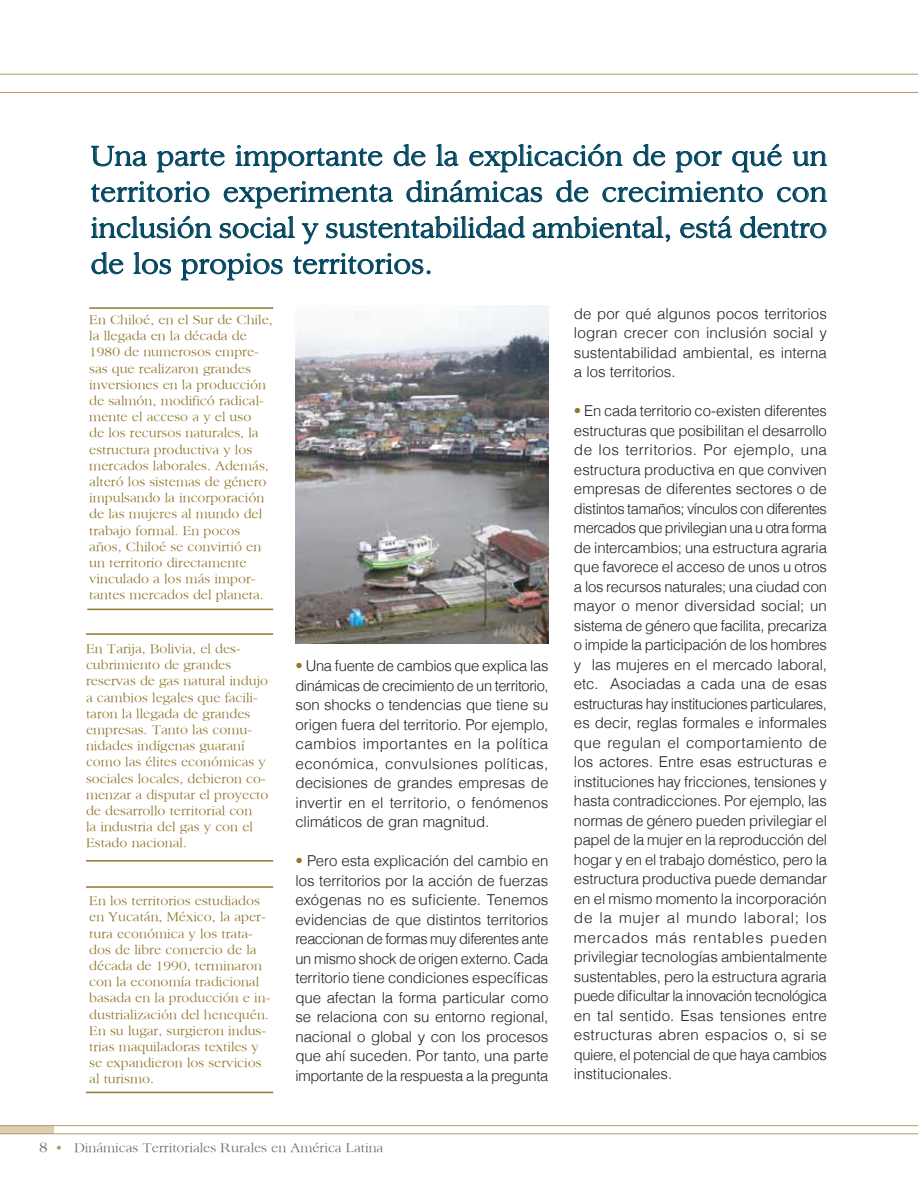
<style>
.page{position:relative;width:918px;height:1188px;background:#fff}
.page>*{position:absolute;margin:0;border:0;box-sizing:border-box;transform-origin:0 0}
.t1{font:30px/36px "Sanford";letter-spacing:-.005em;color:#014660;text-align:justify}
.t2{font:300 15px/19.5px "Helvetica";letter-spacing:-.005em;color:#231f20;text-align:justify}
.t3{font:13.5px/16.2px "Sanford";color:#93772f}
.t4{font:13.5px "Sanford";color:#6c6d70}
.s1{color:#93772f}
.s2{font-size:15px}
.s3{color:#b39962}
</style>
<div class="page">
<div style="left:0;top:1126px;width:54px;height:8px;background:#dccfb1"></div>
<hr style="left:0;top:1125px;width:918px;height:1px;background:#b39962">
<hr style="left:0;top:74px;width:918px;height:1px;background:#b39962">
<hr style="left:0;top:92px;width:918px;height:1px;background:#b39962">
<hr style="left:0;top:1134px;width:918px;height:1px;background:#b39962">
<svg style="left:91px;top:144px;width:736px;height:137px"></svg>
<img style="left:295px;top:306px;width:253px;height:338px">
<hr style="left:87px;top:609px;width:186px;height:1px;background:#93772f">
<hr style="left:89px;top:307px;width:184px;height:2px;background:#93772f">
<hr style="left:86px;top:633px;width:187px;height:2px;background:#93772f">
<hr style="left:86px;top:860px;width:187px;height:2px;background:#93772f">
<hr style="left:86px;top:886px;width:187px;height:2px;background:#93772f">
<hr style="left:86px;top:1092px;width:187px;height:1px;background:#93772f">
<h1 class="t1" style="left:91px;top:137px;width:738px">Una parte importante de la explicación de por qué un territorio experimenta dinámicas de crecimiento con inclusión social y sustentabilidad ambiental, está dentro de los propios territorios.</h1>
<p class="t3" style="left:89px;top:311px;width:185px">En Chiloé, en el Sur de Chile, la llegada en la década de<br>1980 de numerosos empre&shy;sas que realizaron grandes inversiones en la producción de salmón, modificó radical&shy;mente el acceso a y el uso<br>de los recursos naturales, la estructura productiva y los mercados laborales. Además, alteró los sistemas de género impulsando la incorporación de las mujeres al mundo del trabajo formal. En pocos años, Chiloé se convirtió en un territorio directamente vinculado a los más impor&shy;tantes mercados del planeta.</p>
<p class="t3" style="left:86px;top:640px;width:184px">En Tarija, Bolivia, el des&shy;cubrimiento de grandes reservas de gas natural indujo a cambios legales que facili&shy;taron la llegada de grandes empresas. Tanto las comu&shy;nidades indígenas guaraní como las élites económicas y sociales locales, debieron co&shy;menzar a disputar el proyecto de desarrollo territorial con<br>la industria del gas y con el<br>Estado nacional.</p>
<p class="t3" style="left:89px;top:892px;width:183px">En los territorios estudiados en Yucatán, México, la aper&shy;tura económica y los trata&shy;dos de libre comercio de la década de 1990, terminaron con la economía tradicional basada en la producción e in&shy;dustrialización del henequén.<br>En su lugar, surgieron indus&shy;trias maquiladoras textiles y se expandieron los servicios al turismo.</p>
<p class="t2" style="left:295px;top:656px;width:255px"><span class="s1">•</span> Una fuente de cambios que explica las dinámicas de crecimiento de un territorio, son shocks o tendencias que tiene su origen fuera del territorio. Por ejemplo, cambios importantes en la política económica, convulsiones políticas, decisiones de grandes empresas de invertir en el territorio, o fenómenos climáticos de gran magnitud.</p>
<p class="t2" style="left:295px;top:851px;width:255px"><span class="s1">•</span> Pero esta explicación del cambio en los territorios por la acción de fuerzas exógenas no es suficiente. Tenemos evidencias de que distintos territorios reaccionan de formas muy diferentes ante un mismo shock de origen externo. Cada territorio tiene condiciones específicas que afectan la forma particular como se relaciona con su entorno regional, nacional o global y con los procesos que ahí suceden. Por tanto, una parte importante de la respuesta a la pregunta</p>
<p class="t4" style="left:39px;top:1140px;width:346px"><span class="s2">8</span> <span class="s3">•</span> Dinámicas Territoriales Rurales en América Latina</p>
<p class="t2" style="left:574px;top:304px;width:255px">de por qué algunos pocos territorios logran crecer con inclusión social y sustentabilidad ambiental, es interna a los territorios.</p>
<p class="t2" style="left:574px;top:401px;width:255px"><span class="s1">•</span> En cada territorio co-existen diferentes estructuras que posibilitan el desarrollo de los territorios. Por ejemplo, una estructura productiva en que conviven empresas de diferentes sectores o de distintos tamaños; vínculos con diferentes mercados que privilegian una u otra forma de intercambios; una estructura agraria que favorece el acceso de unos u otros a los recursos naturales; una ciudad con mayor o menor diversidad social; un sistema de género que facilita, precariza o impide la participación de los hombres y las mujeres en el mercado laboral, etc. Asociadas a cada una de esas estructuras hay instituciones particulares, es decir, reglas formales e informales que regulan el comportamiento de los actores. Entre esas estructuras e instituciones hay fricciones, tensiones y hasta contradicciones. Por ejemplo, las normas de género pueden privilegiar el papel de la mujer en la reproducción del hogar y en el trabajo doméstico, pero la estructura productiva puede demandar en el mismo momento la incorporación de la mujer al mundo laboral; los mercados más rentables pueden privilegiar tecnologías ambientalmente sustentables, pero la estructura agraria puede dificultar la innovación tecnológica en tal sentido. Esas tensiones entre estructuras abren espacios o, si se quiere, el potencial de que haya cambios institucionales.</p>
</div>
